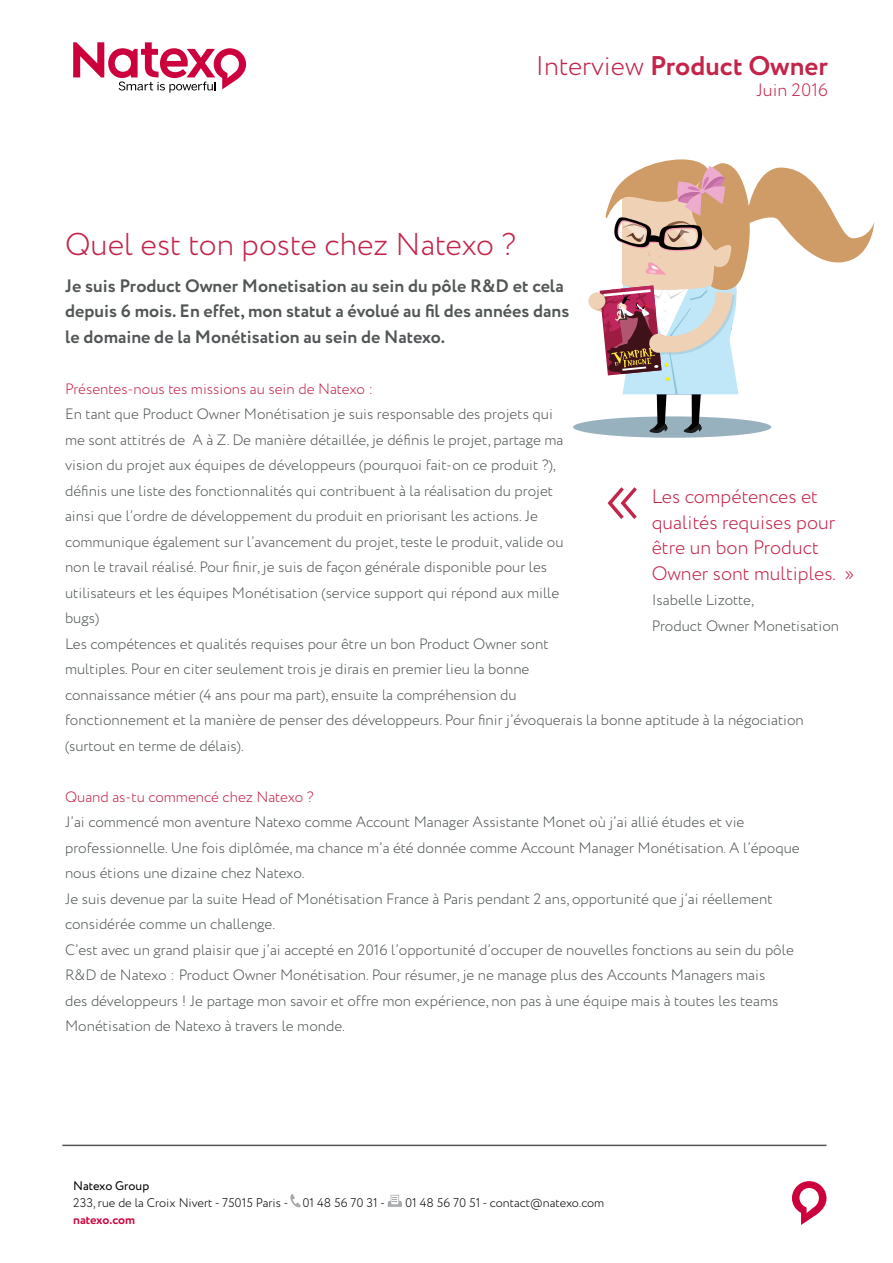
<style>
.page{position:relative;width:893px;height:1263px;background:#fff}
.page>*{position:absolute;margin:0;border:0;box-sizing:border-box;transform-origin:0 0}
.t1{font:300 75px "Circe";color:#c4244a}
.t2{font:300 31.5px "Circe";color:#c4244a}
.t3{font:700 27px "Circe";color:#c4244a}
.t4{font:300 19.5px/25.5px "Circe";color:#c4244a}
.t5{font:700 18px/25.5px "Circe";color:#515556}
.t6{font:300 18px "Circe";color:#c4244a}
.t7{font:300 15px/25.5px "Circe";color:#515556}
.t8{font:300 15px "Circe";color:#c4244a}
.t9{font:300 12.45px "Circe";color:#000}
.t10{font:12.45px "Circe";color:#000}
.t11{font:700 12.45px "Circe";letter-spacing:-.015em;color:#cb003d}
.s1{font-weight:300}
</style>
<div class="page">
<svg style="left:388px;top:1195px;width:14px;height:12px"></svg>
<svg style="left:290px;top:1194px;width:11px;height:13px"></svg>
<svg style="left:792px;top:1181px;width:34px;height:44px"></svg>
<svg style="left:73px;top:42px;width:173px;height:51px"></svg>
<hr style="left:62px;top:1144px;width:764px;height:2px;background:#515556">
<div style="left:573px;top:416px;width:198px;height:22px;background:#97b1be;border-radius:50%"></div>
<svg style="left:588px;top:293px;width:17px;height:16px"></svg>
<svg style="left:591px;top:159px;width:283px;height:275px"></svg>
<h3 class="t3" style="left:535px;top:48px;width:294px"><span class="s1">Interview</span> Product Owner</h3>
<p class="t6" style="left:756px;top:78px;width:73px">Juin 2016</p>
<h2 class="t2" style="left:65px;top:224px;width:452px">Quel est ton poste chez Natexo ?</h2>
<p class="t5" style="left:65px;top:273px;width:506px">Je suis Product Owner Monetisation au sein du pôle R&amp;D et cela depuis 6 mois. En effet, mon statut a évolué au fil des années dans le domaine de la Monétisation au sein de Natexo.</p>
<p class="t8" style="left:65px;top:379px;width:310px">Présentes-nous tes missions au sein de Natexo :</p>
<p class="t7" style="left:65px;top:402px;width:740px">En tant que Product Owner Monétisation je suis responsable des projets qui<br>me sont attitrés de A à Z. De manière détaillée, je définis le projet, partage ma<br>vision du projet aux équipes de développeurs (pourquoi fait-on ce produit ?),<br>définis une liste des fonctionnalités qui contribuent à la réalisation du projet<br>ainsi que l’ordre de développement du produit en priorisant les actions. Je<br>communique également sur l’avancement du projet, teste le produit, valide ou<br>non le travail réalisé. Pour finir, je suis de façon générale disponible pour les<br>utilisateurs et les équipes Monétisation (service support qui répond aux mille<br>bugs)<br>Les compétences et qualités requises pour être un bon Product Owner sont<br>multiples. Pour en citer seulement trois je dirais en premier lieu la bonne<br>connaissance métier (4 ans pour ma part), ensuite la compréhension du<br>fonctionnement et la manière de penser des développeurs. Pour finir j’évoquerais la bonne aptitude à la négociation (surtout en terme de délais).</p>
<p class="t8" style="left:65px;top:787px;width:250px">Quand as-tu commencé chez Natexo ?</p>
<p class="t7" style="left:65px;top:810px;width:736px">J’ai commencé mon aventure Natexo comme Account Manager Assistante Monet où j’ai allié études et vie professionnelle. Une fois diplômée, ma chance m’a été donnée comme Account Manager Monétisation. A l’époque nous étions une dizaine chez Natexo.<br>Je suis devenue par la suite Head of Monétisation France à Paris pendant 2 ans, opportunité que j’ai réellement considérée comme un challenge.<br>C’est avec un grand plaisir que j’ai accepté en 2016 l’opportunité d’occuper de nouvelles fonctions au sein du pôle R&amp;D de Natexo : Product Owner Monétisation. Pour résumer, je ne manage plus des Accounts Managers mais<br>des développeurs ! Je partage mon savoir et offre mon expérience, non pas à une équipe mais à toutes les teams Monétisation de Natexo à travers le monde.</p>
<h1 class="t1" style="left:604px;top:447px;width:39px">«</h1>
<h3 class="t4" style="left:652px;top:484px;width:204px">Les compétences et qualités requises pour être un bon Product<br>Owner sont multiples. »</h3>
<p class="t7" style="left:652px;top:588px;width:189px">Isabelle Lizotte,<br>Product Owner Monetisation</p>
<p class="t10" style="left:73px;top:1177px;width:78px">Natexo Group</p>
<p class="t9" style="left:73px;top:1194px;width:313px">233, rue de la Croix Nivert - 75015 Paris - 01 48 56 70 31 -</p>
<p class="t9" style="left:405px;top:1194px;width:201px">01 48 56 70 51 - contact@natexo.com</p>
<p class="t11" style="left:73px;top:1211px;width:64px">natexo.com</p>
</div>
